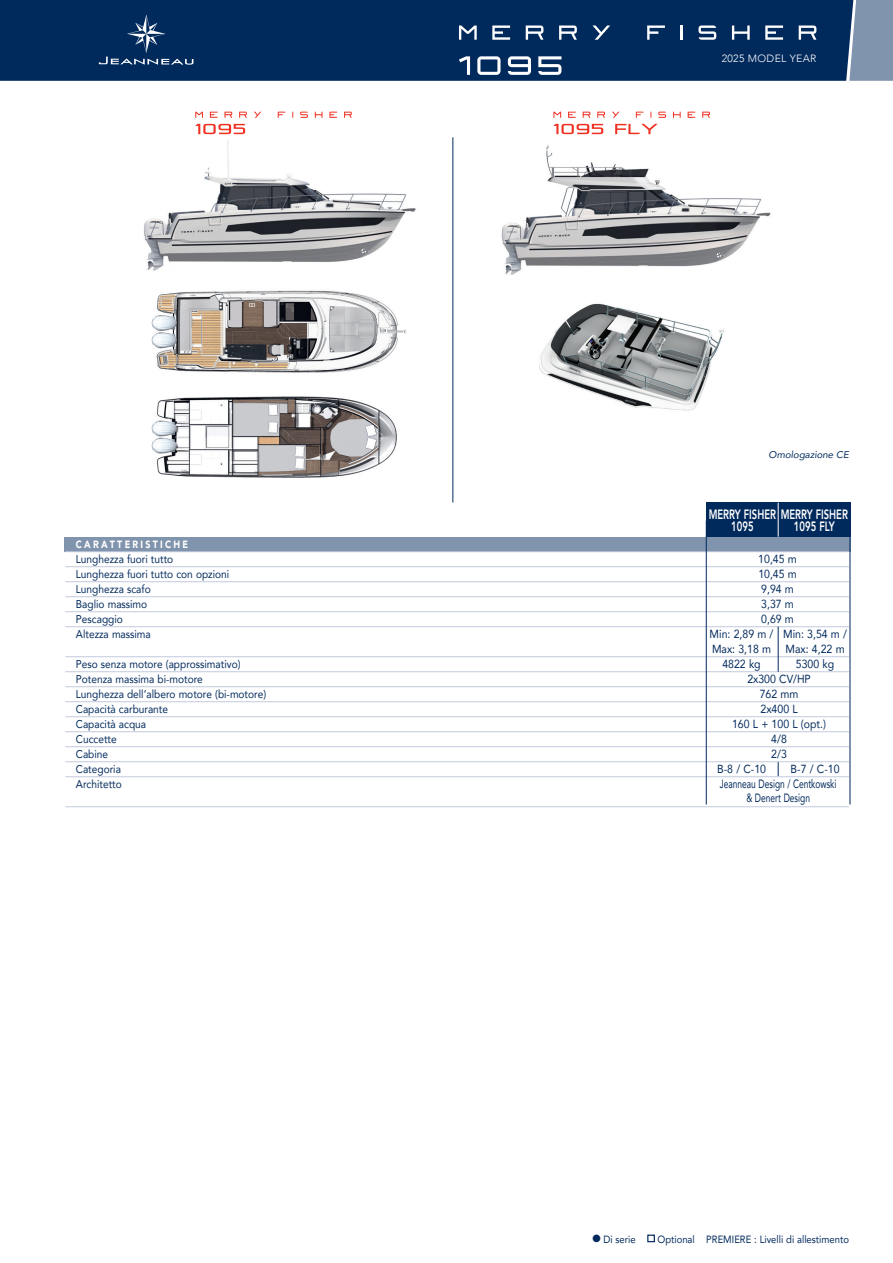
<style>
.page{position:relative;width:893px;height:1263px;background:#fff}
.page>*{position:absolute;margin:0;border:0;box-sizing:border-box;transform-origin:0 0}
.t1{font:800 13.5px/12px "Avenir";color:#fff;scale:.7 1}
.t2{font:12px/13.5px "Avenir";color:#00295c;text-align:center;scale:.7 1}
.t3{font:11.7px/15px "Avenir";color:#00295c;scale:.9 1}
.t4{font:11.25px "Avenir";color:#00295c;scale:.9 1}
.t5{font:10.5px "Avenir";color:#00295c;scale:.9 1}
.t6{font:900 10.5px "Avenir";letter-spacing:.25em;color:#fff;scale:.85 1}
.t7{font:300 10.5px "Avenir";letter-spacing:.03em;color:#fff}
.t8{font:italic 9.75px "Avenir";color:#00295c}
</style>
<div class="page">
<div style="left:853px;top:0;width:40px;height:81px;background:#8094ad"></div>
<div style="left:64px;top:537px;width:786px;height:14px;background:#8094ad"></div>
<div style="left:706px;top:503px;width:144px;height:34px;background:#00295c"></div>
<hr style="left:778px;top:503px;width:1px;height:34px;background:#fff">
<hr style="left:65px;top:551px;width:784px;height:1px;background:#c3cadd">
<hr style="left:65px;top:566px;width:784px;height:1px;background:#c3cadd">
<hr style="left:65px;top:581px;width:784px;height:1px;background:#c3cadd">
<hr style="left:65px;top:596px;width:784px;height:1px;background:#c3cadd">
<hr style="left:65px;top:611px;width:784px;height:1px;background:#c3cadd">
<hr style="left:65px;top:626px;width:784px;height:1px;background:#c3cadd">
<hr style="left:65px;top:656px;width:784px;height:1px;background:#c3cadd">
<hr style="left:65px;top:671px;width:784px;height:1px;background:#c3cadd">
<hr style="left:65px;top:686px;width:784px;height:1px;background:#c3cadd">
<hr style="left:65px;top:701px;width:784px;height:1px;background:#c3cadd">
<hr style="left:65px;top:716px;width:784px;height:1px;background:#c3cadd">
<hr style="left:65px;top:731px;width:784px;height:1px;background:#c3cadd">
<hr style="left:65px;top:746px;width:784px;height:1px;background:#c3cadd">
<hr style="left:65px;top:761px;width:784px;height:1px;background:#c3cadd">
<hr style="left:65px;top:776px;width:784px;height:1px;background:#c3cadd">
<hr style="left:65px;top:806px;width:784px;height:1px;background:#c3cadd">
<div style="left:0;top:0;width:853px;height:81px;background:#00295c"></div>
<hr style="left:706px;top:521px;width:1px;height:283px;background:#00295c">
<hr style="left:778px;top:627px;width:1px;height:45px;background:#00295c">
<svg style="left:99px;top:15px;width:94px;height:50px;background:#173c6b"></svg>
<hr style="left:850px;top:503px;width:1px;height:301px;background:#00295c">
<div style="left:647px;top:1234px;width:8px;height:8px;border:1px solid #00295c"></div>
<svg style="left:459px;top:26px;width:18px;height:14px"></svg>
<svg style="left:492px;top:26px;width:18px;height:14px"></svg>
<svg style="left:526px;top:26px;width:17px;height:14px"></svg>
<svg style="left:559px;top:26px;width:18px;height:14px"></svg>
<svg style="left:592px;top:26px;width:18px;height:14px"></svg>
<svg style="left:647px;top:26px;width:18px;height:14px"></svg>
<hr style="left:680px;top:26px;width:3px;height:14px;background:#fff">
<svg style="left:698px;top:26px;width:18px;height:14px"></svg>
<svg style="left:732px;top:26px;width:18px;height:14px"></svg>
<svg style="left:765px;top:26px;width:18px;height:14px"></svg>
<svg style="left:799px;top:26px;width:17px;height:14px"></svg>
<svg style="left:538px;top:56px;width:23px;height:19px"></svg>
<svg style="left:508px;top:56px;width:23px;height:19px"></svg>
<svg style="left:477px;top:56px;width:23px;height:19px"></svg>
<svg style="left:459px;top:56px;width:11px;height:19px"></svg>
<svg style="left:778px;top:762px;width:1px;height:14px"></svg>
<hr style="left:452px;top:137px;width:1px;height:365px;background:#00295c">
<img style="left:144px;top:140px;width:272px;height:131px">
<img style="left:501px;top:145px;width:270px;height:130px">
<svg style="left:615px;top:124px;width:43px;height:10px"></svg>
<svg style="left:553px;top:124px;width:50px;height:10px"></svg>
<svg style="left:658px;top:112px;width:8px;height:6px"></svg>
<svg style="left:702px;top:112px;width:8px;height:6px"></svg>
<svg style="left:568px;top:112px;width:8px;height:6px"></svg>
<svg style="left:583px;top:112px;width:7px;height:6px"></svg>
<svg style="left:597px;top:112px;width:8px;height:6px"></svg>
<svg style="left:688px;top:112px;width:7px;height:6px"></svg>
<svg style="left:553px;top:112px;width:8px;height:6px"></svg>
<svg style="left:673px;top:112px;width:8px;height:6px"></svg>
<svg style="left:636px;top:112px;width:7px;height:6px"></svg>
<svg style="left:612px;top:112px;width:7px;height:6px"></svg>
<svg style="left:195px;top:124px;width:50px;height:10px"></svg>
<svg style="left:300px;top:112px;width:8px;height:6px"></svg>
<svg style="left:344px;top:112px;width:8px;height:6px"></svg>
<svg style="left:210px;top:112px;width:8px;height:6px"></svg>
<svg style="left:224px;top:112px;width:8px;height:6px"></svg>
<svg style="left:239px;top:112px;width:8px;height:6px"></svg>
<svg style="left:329px;top:112px;width:8px;height:6px"></svg>
<svg style="left:195px;top:112px;width:8px;height:6px"></svg>
<svg style="left:315px;top:112px;width:7px;height:6px"></svg>
<svg style="left:278px;top:112px;width:7px;height:6px"></svg>
<svg style="left:254px;top:112px;width:7px;height:6px"></svg>
<img style="left:151px;top:290px;width:255px;height:83px">
<img style="left:151px;top:396px;width:246px;height:82px">
<img style="left:539px;top:303px;width:185px;height:108px">
<p class="t7" style="left:722px;top:52px;width:96px">2025 MODEL YEAR</p>
<p class="t8" style="left:769px;top:448px;width:82px">Omologazione CE</p>
<p class="t1" style="left:794px;top:509px;width:79px;text-indent:-85px">MERRY FISHER MERRY FISHER<br>1095 FLY</p>
<p class="t1" style="left:731px;top:521px;width:33px">1095</p>
<p class="t6" style="left:76px;top:535px;width:133px">CARATTERISTICHE</p>
<p class="t4" style="left:76px;top:550px;width:110px">Lunghezza fuori tutto</p>
<p class="t3" style="left:758px;top:551px;width:44px">10,45 m</p>
<p class="t4" style="left:76px;top:565px;width:172px">Lunghezza fuori tutto con opzioni</p>
<p class="t3" style="left:758px;top:566px;width:44px">10,45 m</p>
<p class="t4" style="left:76px;top:580px;width:85px">Lunghezza scafo</p>
<p class="t3" style="left:761px;top:581px;width:38px">9,94 m</p>
<p class="t4" style="left:76px;top:595px;width:81px">Baglio massimo</p>
<p class="t3" style="left:761px;top:596px;width:38px">3,37 m</p>
<p class="t4" style="left:76px;top:610px;width:54px">Pescaggio</p>
<p class="t3" style="left:761px;top:611px;width:38px">0,69 m</p>
<p class="t4" style="left:76px;top:625px;width:85px">Altezza massima</p>
<p class="t3" style="left:710px;top:626px;width:154px">Min: 2,89 m / Min: 3,54 m /<br>Max: 3,18 m Max: 4,22 m</p>
<p class="t4" style="left:76px;top:655px;width:184px">Peso senza motore (approssimativo)</p>
<p class="t3" style="left:722px;top:656px;width:44px">4822 kg</p>
<p class="t3" style="left:796px;top:656px;width:44px">5300 kg</p>
<p class="t4" style="left:76px;top:670px;width:143px">Potenza massima bi-motore</p>
<p class="t3" style="left:747px;top:671px;width:72px">2x300 CV/HP</p>
<p class="t4" style="left:76px;top:685px;width:213px">Lunghezza dell’albero motore (bi-motore)</p>
<p class="t3" style="left:760px;top:686px;width:45px">762 mm</p>
<p class="t4" style="left:76px;top:700px;width:104px">Capacità carburante</p>
<p class="t3" style="left:760px;top:701px;width:43px">2x400 L</p>
<p class="t4" style="left:76px;top:715px;width:80px">Capacità acqua</p>
<p class="t3" style="left:732px;top:716px;width:106px">160 L + 100 L (opt.)</p>
<p class="t4" style="left:76px;top:730px;width:47px">Cuccette</p>
<p class="t3" style="left:771px;top:731px;width:19px">4/8</p>
<p class="t4" style="left:76px;top:745px;width:37px">Cabine</p>
<p class="t3" style="left:771px;top:746px;width:19px">2/3</p>
<p class="t4" style="left:76px;top:760px;width:52px">Categoria</p>
<p class="t3" style="left:717px;top:761px;width:56px">B-8 / C-10</p>
<p class="t3" style="left:791px;top:761px;width:56px">B-7 / C-10</p>
<p class="t4" style="left:76px;top:775px;width:53px">Architetto</p>
<p class="t2" style="left:720px;top:777px;width:168px">Jeanneau Design / Centkowski &amp; Denert Design</p>
<p class="t5" style="left:593px;top:1230px;width:49px">● Di serie</p>
<p class="t5" style="left:657px;top:1230px;width:214px">Optional PREMIERE : Livelli di allestimento</p>
</div>
